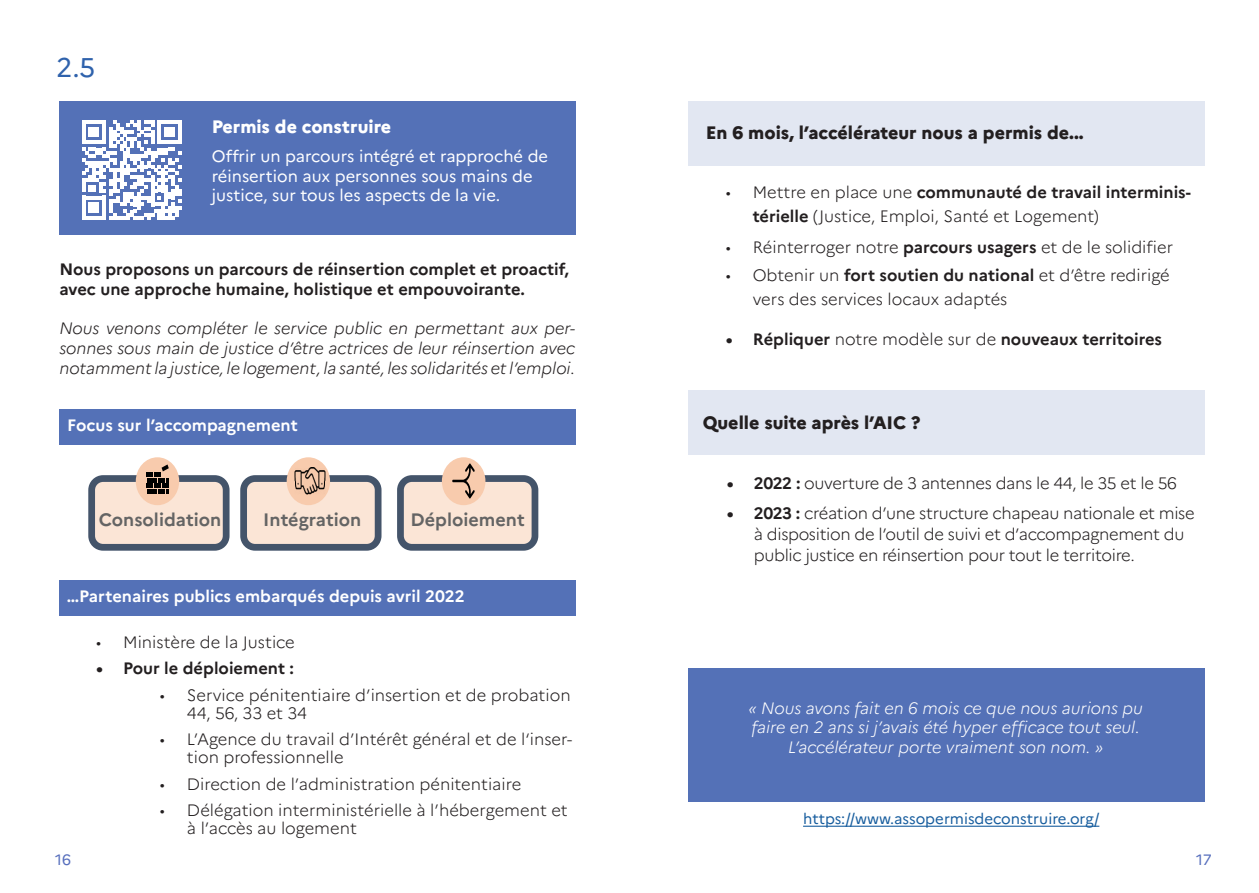
<style>
.page{position:relative;width:1259px;height:893px;background:#fff}
.page>*{position:absolute;margin:0;border:0;box-sizing:border-box;transform-origin:0 0}
.t1{font:27px "Marianne";color:#2f62ac}
.t2{font:800 18px "Marianne";color:#231f20}
.t3{font:700 18px "Marianne";color:#646464}
.t4{font:800 18px "Marianne";color:#fff}
.t5{font:300 16.5px/18px "Marianne";color:#231f20}
.t6{font:300 16.5px/21px "Marianne";letter-spacing:-.02em;color:#231f20}
.t7{font:italic 300 16.5px/19.8px "Marianne";color:#231f20;text-align:justify}
.t8{font:700 16.5px/19.8px "Marianne";color:#231f20}
.t9{font:italic 300 16.5px/19.8px "Marianne";color:#fff;text-align:center}
.t10{font:16.5px/19.8px "Marianne";color:#fff}
.t11{font:700 16.5px "Marianne";color:#fff}
.t12{font:15px "Marianne";color:#175d9e}
.t13{font:15px "Marianne";color:#576fbd}
.s1{font-weight:700}
.s2{font-weight:300}
</style>
<div class="page">
<div style="left:59px;top:101px;width:516px;height:134px;background:#5471b7"></div>
<svg style="left:82px;top:120px;width:100px;height:100px"></svg>
<div style="left:59px;top:409px;width:516px;height:36px;background:#5471b7"></div>
<div style="left:59px;top:580px;width:516px;height:36px;background:#5471b7"></div>
<div style="left:397px;top:475px;width:141px;height:76px;background:#fbe5d6;border:7px solid #44546a;border-radius:11px"></div>
<div style="left:88px;top:475px;width:141px;height:76px;background:#fbe5d6;border:7px solid #44546a;border-radius:11px"></div>
<div style="left:240px;top:475px;width:141px;height:76px;background:#fbe5d6;border:7px solid #44546a;border-radius:11px"></div>
<div style="left:287px;top:457px;width:43px;height:48px;background:#f8cbad;border-radius:50%"></div>
<div style="left:136px;top:457px;width:43px;height:48px;background:#f8cbad;border-radius:50%"></div>
<div style="left:442px;top:457px;width:43px;height:48px;background:#f8cbad;border-radius:50%"></div>
<svg style="left:147px;top:464px;width:22px;height:29px"></svg>
<img style="left:294px;top:468px;width:31px;height:26px">
<svg style="left:452px;top:463px;width:23px;height:35px"></svg>
<div style="left:689px;top:668px;width:516px;height:134px;background:#5471b7"></div>
<div style="left:689px;top:390px;width:516px;height:65px;background:#e2e7f2"></div>
<div style="left:689px;top:101px;width:516px;height:65px;background:#e2e7f2"></div>
<hr style="left:803px;top:826px;width:296px;height:1px;background:#175d9e">
<p class="t1" style="left:56px;top:47px;width:41px">2.5</p>
<p class="t4" style="left:212px;top:113px;width:181px">Permis de construire</p>
<p class="t10" style="left:212px;top:145px;width:338px">Offrir un parcours intégré et rapproché de réinsertion aux personnes sous mains de justice, sur tous les aspects de la vie.</p>
<p class="t8" style="left:59px;top:258px;width:511px">Nous proposons un parcours de réinsertion complet et proactif, avec une approche humaine, holistique et empouvoirante.</p>
<p class="t7" style="left:59px;top:317px;width:517px">Nous venons compléter le service public en permettant aux per&shy;sonnes sous main de justice d’être actrices de leur réinsertion avec notamment la justice, le logement, la santé, les solidarités et l’emploi.</p>
<p class="t11" style="left:67px;top:412px;width:232px">Focus sur l’accompagnement</p>
<p class="t3" style="left:99px;top:505px;width:124px">Consolidation</p>
<p class="t3" style="left:263px;top:505px;width:100px">Intégration</p>
<p class="t3" style="left:410px;top:505px;width:116px">Déploiement</p>
<p class="t11" style="left:67px;top:583px;width:399px">…Partenaires publics embarqués depuis avril 2022</p>
<p class="t5" style="left:96px;top:631px;width:200px">• Ministère de la Justice</p>
<p class="t8" style="left:96px;top:657px;width:199px">• Pour le déploiement :</p>
<p class="t5" style="left:187px;top:684px;width:385px;text-indent:-27px">• Service pénitentiaire d’insertion et de probation<br>44, 56, 33 et 34</p>
<p class="t5" style="left:187px;top:729px;width:387px;text-indent:-27px">• L’Agence du travail d’Intérêt général et de l‘inser&shy;tion professionnelle</p>
<p class="t5" style="left:160px;top:773px;width:363px">• Direction de l’administration pénitentiaire</p>
<p class="t5" style="left:187px;top:800px;width:382px;text-indent:-27px">• Délégation interministérielle à l’hébergement et à l’accès au logement</p>
<p class="t2" style="left:706px;top:119px;width:379px">En 6 mois, l’accélérateur nous a permis de...</p>
<p class="t5" style="left:752px;top:178px;width:440px;line-height:24px;text-indent:-27px">• Mettre en place une <span class="s1">communauté de travail interminis&shy;térielle</span> (Justice, Emploi, Santé et Logement)</p>
<p class="t5" style="left:725px;top:237px;width:449px">• Réinterroger notre <span class="s1">parcours usagers</span> et de le solidifier</p>
<p class="t5" style="left:752px;top:262px;width:419px;line-height:24px;text-indent:-27px">• Obtenir un <span class="s1">fort soutien du national</span> et d’être redirigé vers des services locaux adaptés</p>
<p class="t8" style="left:725px;top:328px;width:438px">• Répliquer <span class="s2">notre modèle sur de</span> nouveaux territoires</p>
<p class="t2" style="left:702px;top:409px;width:219px">Quelle suite après l’AIC ?</p>
<p class="t6" style="left:727px;top:472px;width:452px"><span class="s1">• 2022 :</span> ouverture de 3 antennes dans le 44, le 35 et le 56</p>
<p class="t6" style="left:754px;top:501px;width:442px;text-indent:-27px"><span class="s1">• 2023 :</span> création d’une structure chapeau nationale et mise à disposition de l’outil de suivi et d’accompagnement du public justice en réinsertion pour tout le territoire.</p>
<p class="t9" style="left:748px;top:696px;width:396px">« Nous avons fait en 6 mois ce que nous aurions pu faire en 2 ans si j’avais été hyper efficace tout seul.<br>L’accélérateur porte vraiment son nom. »</p>
<p class="t12" style="left:803px;top:807px;width:298px">https://www.assopermisdeconstruire.org/</p>
<p class="t13" style="left:55px;top:848px;width:17px">16</p>
<p class="t13" style="left:1196px;top:848px;width:17px">17</p>
</div>
